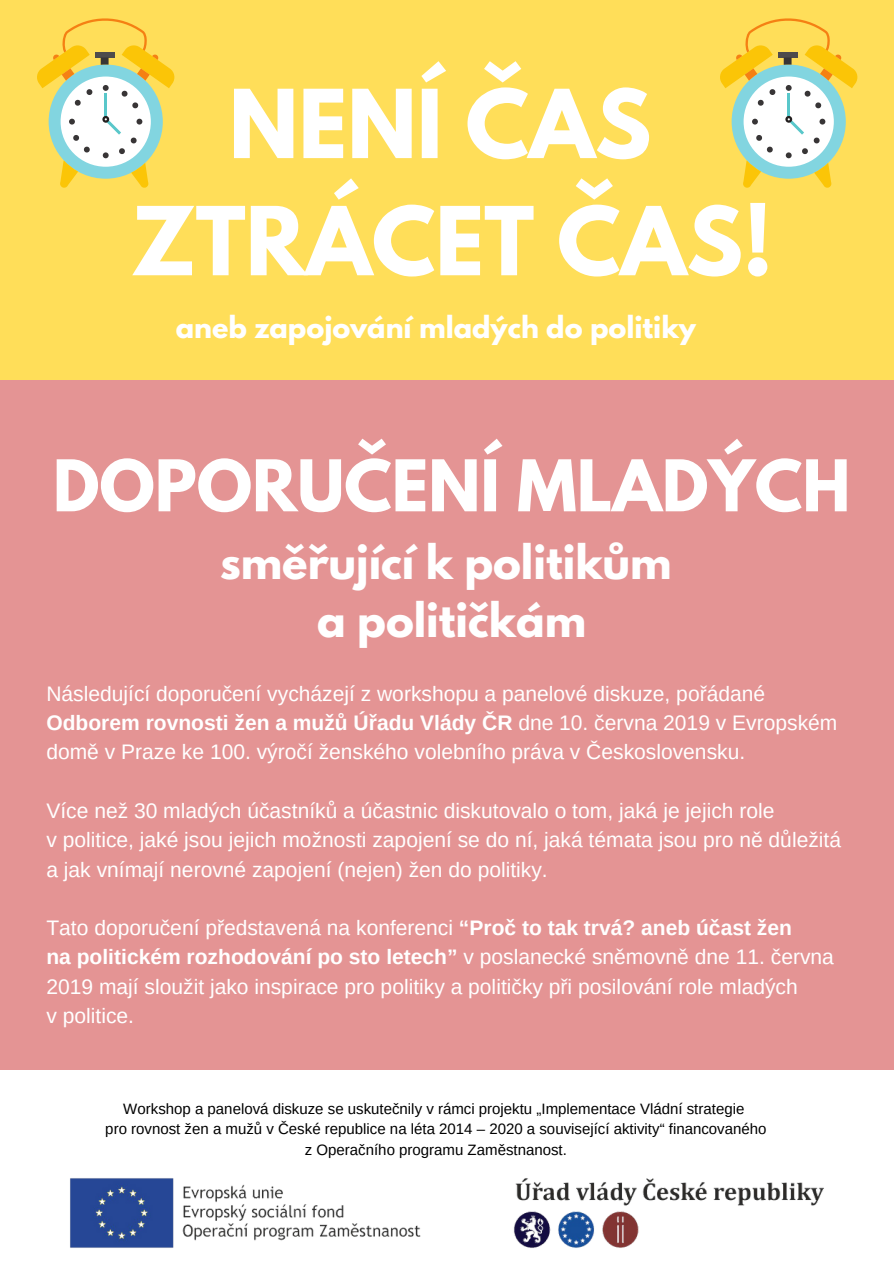
<style>
.page{position:relative;width:894px;height:1264px;background:#fff}
.page>*{position:absolute;margin:0;border:0;box-sizing:border-box;transform-origin:0 0}
.t1{font:700 84px/117.1px "League Spartan";color:#fff;text-align:center}
.t2{font:700 63px "League Spartan";color:#fff}
.t3{font:700 42px/58.2px "League Spartan";color:#fff;text-align:center}
.t4{font:700 27px "League Spartan";color:#fff}
.t5{font:21px/29.2px "Arimo";color:#fff}
.t6{font:15px/20.2px "Arimo";color:#000;text-align:center}
.s1{font-weight:700}
</style>
<div class="page">
<div style="left:0;top:0;width:893px;height:1263px;background:#e49494"></div>
<div style="left:0;top:0;width:893px;height:379px;background:#ffde59"></div>
<div style="left:49px;top:65px;width:114px;height:114px;background:#82d5e0;border-radius:50%"></div>
<div style="left:61px;top:76px;width:90px;height:91px;background:#fff;border-radius:50%"></div>
<hr style="left:104px;top:94px;width:3px;height:26px;background:#59c7ca">
<svg style="left:60px;top:160px;width:18px;height:28px"></svg>
<svg style="left:69px;top:119px;width:6px;height:6px"></svg>
<svg style="left:102px;top:116px;width:47px;height:72px"></svg>
<svg style="left:37px;top:18px;width:138px;height:91px"></svg>
<svg style="left:73px;top:135px;width:17px;height:18px"></svg>
<div style="left:0;top:1070px;width:893px;height:193px;background:#fff"></div>
<img style="left:70px;top:1178px;width:754px;height:70px">
<div style="left:731px;top:65px;width:114px;height:114px;background:#82d5e0;border-radius:50%"></div>
<div style="left:743px;top:76px;width:90px;height:91px;background:#fff;border-radius:50%"></div>
<hr style="left:787px;top:94px;width:3px;height:26px;background:#59c7ca">
<svg style="left:743px;top:160px;width:17px;height:28px"></svg>
<svg style="left:752px;top:119px;width:5px;height:6px"></svg>
<svg style="left:785px;top:116px;width:46px;height:72px"></svg>
<svg style="left:720px;top:18px;width:138px;height:91px"></svg>
<svg style="left:755px;top:135px;width:18px;height:18px"></svg>
<h1 class="t1" style="left:131px;top:76px;width:642px">NENÍ ČAS<br>ZTRÁCET ČAS!</h1>
<p class="t4" style="left:176px;top:313px;width:521px">aneb zapojování mladých do politiky</p>
<h2 class="t2" style="left:53px;top:454px;width:798px">DOPORUČENÍ MLADÝCH</h2>
<h3 class="t3" style="left:220px;top:538px;width:453px">směřující k politikům a političkám</h3>
<p class="t5" style="left:46px;top:679px;width:792px">Následující doporučení vycházejí z workshopu a panelové diskuze, pořádané<br><span class="s1">Odborem rovnosti žen a mužů Úřadu Vlády ČR</span> dne 10. června 2019 v Evropském domě v Praze ke 100. výročí ženského volebního práva v Československu.</p>
<p class="t5" style="left:46px;top:796px;width:795px">Více než 30 mladých účastníků a účastnic diskutovalo o tom, jaká je jejich role<br>v politice, jaké jsou jejich možnosti zapojení se do ní, jaká témata jsou pro ně důležitá a jak vnímají nerovné zapojení (nejen) žen do politiky.</p>
<p class="t5" style="left:46px;top:913px;width:788px">Tato doporučení představená na konferenci <span class="s1">“Proč to tak trvá? aneb účast žen<br>na politickém rozhodování po sto letech”</span> v poslanecké sněmovně dne 11. června 2019 mají sloužit jako inspirace pro politiky a političky při posilování role mladých<br>v politice.</p>
<p class="t6" style="left:105px;top:1098px;width:662px">Workshop a panelová diskuze se uskutečnily v rámci projektu „Implementace Vládní strategie<br>pro rovnost žen a mužů v České republice na léta 2014 – 2020 a související aktivity“ financovaného z Operačního programu Zaměstnanost.</p>
</div>
